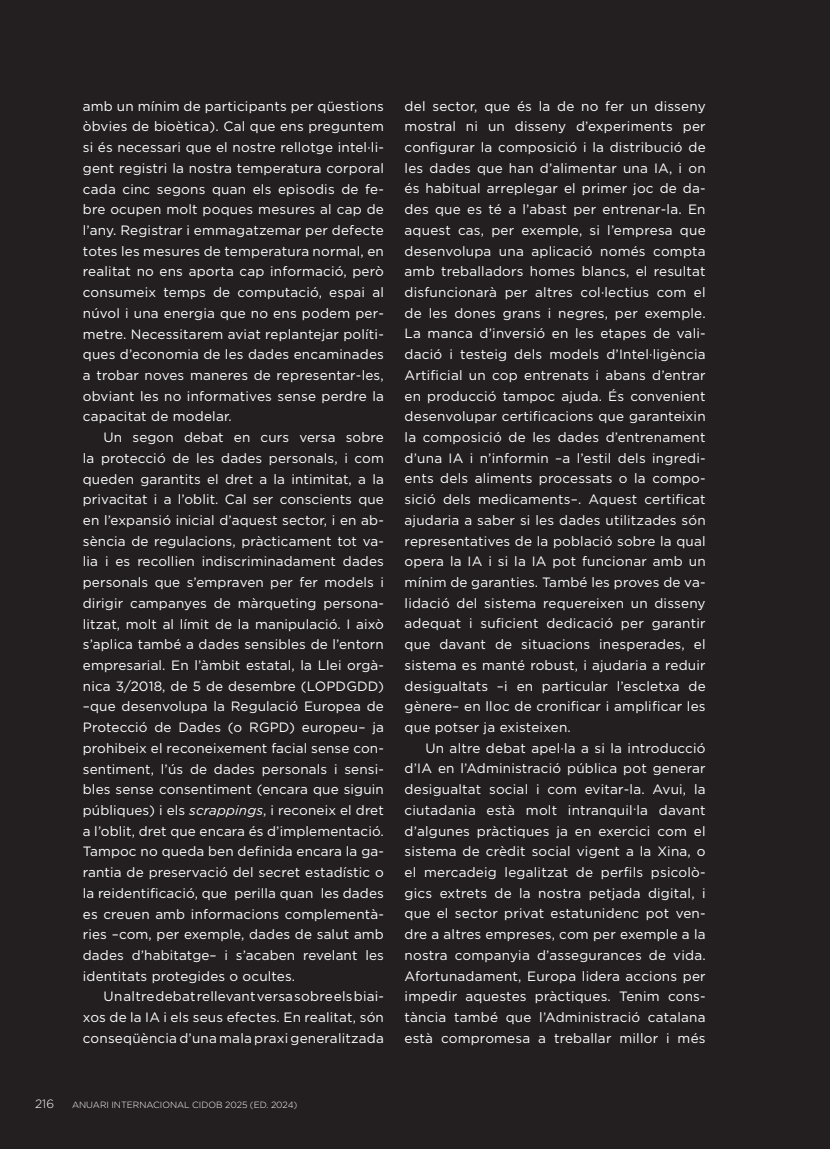
<style>
.page{position:relative;width:830px;height:1149px;background:#fff}
.page>*{position:absolute;margin:0;border:0;box-sizing:border-box;transform-origin:0 0}
.t1{font:13.5px/20.7px "Gotham";letter-spacing:.015em;color:#fff;text-align:justify}
.t2{font:300 12px "Gotham";color:#fff}
.t3{font:300 9px "Gotham";color:#fff}
.s1{font-style:italic}
</style>
<div class="page">
<div style="left:0;top:0;width:829px;height:1148px;background:#231f20"></div>
<p class="t1" style="left:83px;top:95px;width:302px">amb un mínim de participants per qüestions òbvies de bioètica). Cal que ens preguntem si és necessari que el nostre rellotge intel·li· gent registri la nostra temperatura corporal cada cinc segons quan els episodis de fe· bre ocupen molt poques mesures al cap de l’any. Registrar i emmagatzemar per defecte totes les mesures de temperatura normal, en realitat no ens aporta cap informació, però consumeix temps de computació, espai al núvol i una energia que no ens podem per· metre. Necessitarem aviat replantejar políti· ques d’economia de les dades encaminades a trobar noves maneres de representar-les, obviant les no informatives sense perdre la capacitat de modelar.</p>
<p class="t1" style="left:83px;top:426px;width:302px;text-indent:21px">Un segon debat en curs versa sobre la protecció de les dades personals, i com queden garantits el dret a la intimitat, a la privacitat i a l’oblit. Cal ser conscients que en l’expansió inicial d’aquest sector, i en ab· sència de regulacions, pràcticament tot va· lia i es recollien indiscriminadament dades personals que s’empraven per fer models i dirigir campanyes de màrqueting persona· litzat, molt al límit de la manipulació. I això s’aplica també a dades sensibles de l’entorn empresarial. En l’àmbit estatal, la Llei orgà· nica 3/2018, de 5 de desembre (LOPDGDD) –que desenvolupa la Regulació Europea de Protecció de Dades (o RGPD) europeu– ja prohibeix el reconeixement facial sense con· sentiment, l’ús de dades personals i sensi· bles sense consentiment (encara que siguin públiques) i els <span class="s1">scrappings</span>, i reconeix el dret a l’oblit, dret que encara és d’implementació.<br>Tampoc no queda ben definida encara la ga· rantia de preservació del secret estadístic o la reidentificació, que perilla quan les dades es creuen amb informacions complementà· ries –com, per exemple, dades de salut amb dades d’habitatge– i s’acaben revelant les identitats protegides o ocultes.</p>
<p class="t1" style="left:83px;top:985px;width:302px;text-indent:21px">Un altre debat rellevant versa sobre els biai· xos de la IA i els seus efectes. En realitat, són conseqüència d’una mala praxi generalitzada</p>
<p class="t2" style="left:35px;top:1095px;width:20px">216</p>
<p class="t3" style="left:72px;top:1098px;width:227px">ANUARI INTERNACIONAL CIDOB 2025 (ED. 2024)</p>
<p class="t1" style="left:404px;top:95px;width:302px">del sector, que és la de no fer un disseny mostral ni un disseny d’experiments per configurar la composició i la distribució de les dades que han d’alimentar una IA, i on és habitual arreplegar el primer joc de da· des que es té a l’abast per entrenar-la. En aquest cas, per exemple, si l’empresa que desenvolupa una aplicació només compta amb treballadors homes blancs, el resultat disfuncionarà per altres col·lectius com el de les dones grans i negres, per exemple.<br>La manca d’inversió en les etapes de vali· dació i testeig dels models d’Intel·ligència Artificial un cop entrenats i abans d’entrar en producció tampoc ajuda. És convenient desenvolupar certificacions que garanteixin la composició de les dades d’entrenament d’una IA i n’informin –a l’estil dels ingredi· ents dels aliments processats o la compo· sició dels medicaments–. Aquest certificat ajudaria a saber si les dades utilitzades són representatives de la població sobre la qual opera la IA i si la IA pot funcionar amb un mínim de garanties. També les proves de va· lidació del sistema requereixen un disseny adequat i suficient dedicació per garantir que davant de situacions inesperades, el sistema es manté robust, i ajudaria a reduir desigualtats –i en particular l’escletxa de gènere– en lloc de cronificar i amplificar les que potser ja existeixen.</p>
<p class="t1" style="left:404px;top:737px;width:302px;text-indent:21px">Un altre debat apel·la a si la introducció d’IA en l’Administració pública pot generar desigualtat social i com evitar-la. Avui, la ciutadania està molt intranquil.la davant d’algunes pràctiques ja en exercici com el sistema de crèdit social vigent a la Xina, o el mercadeig legalitzat de perfils psicolò· gics extrets de la nostra petjada digital, i que el sector privat estatunidenc pot ven· dre a altres empreses, com per exemple a la nostra companyia d’assegurances de vida.<br>Afortunadament, Europa lidera accions per impedir aquestes pràctiques. Tenim cons· tància també que l’Administració catalana està compromesa a treballar millor i més</p>
</div>
